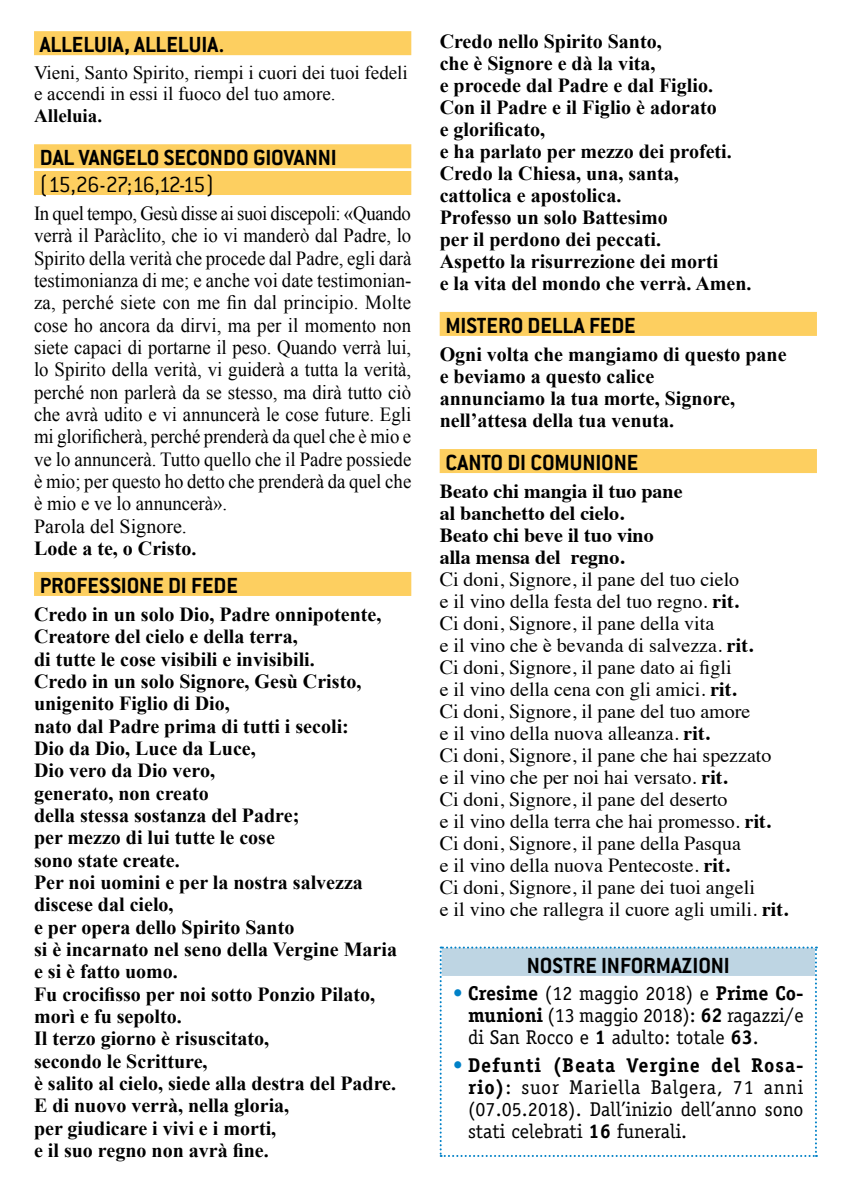
<style>
.page{position:relative;width:851px;height:1191px;background:#fff}
.page>*{position:absolute;margin:0;border:0;box-sizing:border-box;transform-origin:0 0}
.t1{font:700 24px "Conduit ITC";color:#000}
.t2{font:300 24px "Conduit ITC";letter-spacing:-.075em;color:#000}
.t3{font:700 20px/22.4px "Times New Roman";color:#000}
.t4{font:20px/22.4px "Times New Roman";color:#000;scale:.94 1}
.t5{font:20px/22px "Times";color:#000}
.t6{font:20px/22px "Officina Serif Std";color:#000;text-align:justify}
.t7{font:700 20px/22px "Times";color:#000}
.t8{font:19px/21.2px "Times New Roman";color:#000}
.t9{font:700 19px "Times New Roman";color:#000}
.s1{font-weight:700}
.s2{font-weight:700;color:#0081c7}
</style>
<div class="page">
<div style="left:34px;top:31px;width:377px;height:24px;background:#fdcf60"></div>
<div style="left:34px;top:144px;width:377px;height:24px;background:#fdcf60"></div>
<div style="left:34px;top:171px;width:377px;height:24px;background:#fdcf60"></div>
<div style="left:34px;top:572px;width:377px;height:24px;background:#fdcf60"></div>
<div style="left:439px;top:312px;width:377px;height:24px;background:#fdcf60"></div>
<div style="left:439px;top:449px;width:377px;height:24px;background:#fdcf60"></div>
<svg style="left:439px;top:946px;width:377px;height:211px"></svg>
<p class="t1" style="left:40px;top:31px;width:186px">ALLELUIA, ALLELUIA.</p>
<p class="t8" style="left:34px;top:62px;width:375px">Vieni, Santo Spirito, riempi i cuori dei tuoi fedeli e accendi in essi il fuoco del tuo amore.</p>
<p class="t9" style="left:34px;top:102px;width:70px">Alleluia.</p>
<p class="t1" style="left:40px;top:144px;width:298px">DAL VANGELO SECONDO GIOVANNI</p>
<p class="t2" style="left:40px;top:172px;width:176px">(15,26-27;16,12-15)</p>
<p class="t4" style="left:34px;top:202px;width:403px">In quel tempo, Gesù disse ai suoi discepoli: «Quando verrà il Paràclito, che io vi manderò dal Padre, lo Spirito della verità che procede dal Padre, egli darà testimonianza di me; e anche voi date testimonian&shy;za, perché siete con me fin dal principio. Molte cose ho ancora da dirvi, ma per il momento non siete capaci di portarne il peso. Quando verrà lui, lo Spirito della verità, vi guiderà a tutta la verità, perché non parlerà da se stesso, ma dirà tutto ciò che avrà udito e vi annuncerà le cose future. Egli mi glorificherà, perché prenderà da quel che è mio e ve lo annuncerà. Tutto quello che il Padre possiede è mio; per questo ho detto che prenderà da quel che è mio e ve lo annuncerà».<br>Parola del Signore.</p>
<p class="t3" style="left:34px;top:536px;width:164px">Lode a te, o Cristo.</p>
<p class="t1" style="left:40px;top:571px;width:200px">PROFESSIONE DI FEDE</p>
<p class="t3" style="left:34px;top:603px;width:364px">Credo in un solo Dio, Padre onnipotente,<br>Creatore del cielo e della terra,<br>di tutte le cose visibili e invisibili.<br>Credo in un solo Signore, Gesù Cristo, unigenito Figlio di Dio,<br>nato dal Padre prima di tutti i secoli:<br>Dio da Dio, Luce da Luce,<br>Dio vero da Dio vero,<br>generato, non creato<br>della stessa sostanza del Padre;<br>per mezzo di lui tutte le cose<br>sono state create.<br>Per noi uomini e per la nostra salvezza discese dal cielo,<br>e per opera dello Spirito Santo<br>si è incarnato nel seno della Vergine Maria e si è fatto uomo.<br>Fu crocifisso per noi sotto Ponzio Pilato, morì e fu sepolto.<br>Il terzo giorno è risuscitato,<br>secondo le Scritture,<br>è salito al cielo, siede alla destra del Padre.<br>E di nuovo verrà, nella gloria,<br>per giudicare i vivi e i morti,<br>e il suo regno non avrà fine.</p>
<p class="t3" style="left:439px;top:29px;width:313px">Credo nello Spirito Santo,<br>che è Signore e dà la vita,<br>e procede dal Padre e dal Figlio.<br>Con il Padre e il Figlio è adorato<br>e glorificato,<br>e ha parlato per mezzo dei profeti.<br>Credo la Chiesa, una, santa, cattolica e apostolica.<br>Professo un solo Battesimo<br>per il perdono dei peccati.<br>Aspetto la risurrezione dei morti<br>e la vita del mondo che verrà. Amen.</p>
<p class="t1" style="left:445px;top:311px;width:192px">MISTERO DELLA FEDE</p>
<p class="t3" style="left:439px;top:342px;width:348px">Ogni volta che mangiamo di questo pane e beviamo a questo calice<br>annunciamo la tua morte, Signore, nell’attesa della tua venuta.</p>
<p class="t1" style="left:445px;top:449px;width:194px">CANTO DI COMUNIONE</p>
<p class="t7" style="left:439px;top:478px;width:244px">Beato chi mangia il tuo pane al banchetto del cielo.<br>Beato chi beve il tuo vino alla mensa del regno.</p>
<p class="t5" style="left:439px;top:566px;width:350px">Ci doni, Signore, il pane del tuo cielo<br>e il vino della festa del tuo regno. <span class="s1">rit.<br></span>Ci doni, Signore, il pane della vita<br>e il vino che è bevanda di salvezza. <span class="s1">rit.<br></span>Ci doni, Signore, il pane dato ai figli<br>e il vino della cena con gli amici. <span class="s1">rit.<br></span>Ci doni, Signore, il pane del tuo amore<br>e il vino della nuova alleanza. <span class="s1">rit.<br></span>Ci doni, Signore, il pane che hai spezzato<br>e il vino che per noi hai versato. <span class="s1">rit.<br></span>Ci doni, Signore, il pane del deserto<br>e il vino della terra che hai promesso. <span class="s1">rit.<br></span>Ci doni, Signore, il pane della Pasqua<br>e il vino della nuova Pentecoste. <span class="s1">rit.<br></span>Ci doni, Signore, il pane dei tuoi angeli<br>e il vino che rallegra il cuore agli umili. <span class="s1">rit.</span></p>
<p class="t1" style="left:527px;top:951px;width:204px">NOSTRE INFORMAZIONI</p>
<p class="t6" style="left:468px;top:982px;width:337px;text-indent:-15px"><span class="s2">•</span> <span class="s1">Cresime</span> (12 maggio 2018) e <span class="s1">Prime Co&shy;munioni</span> (13 maggio 2018): <span class="s1">62</span> ragazzi/e di San Rocco e <span class="s1">1</span> adulto: totale <span class="s1">63</span>.</p>
<p class="t6" style="left:468px;top:1054px;width:337px;text-indent:-15px"><span class="s2">•</span> <span class="s1">Defunti (Beata Vergine del Rosa&shy;rio)</span>: suor Mariella Balgera, 71 anni (07.05.2018). Dall’inizio dell’anno sono stati celebrati <span class="s1">16</span> funerali.</p>
</div>
